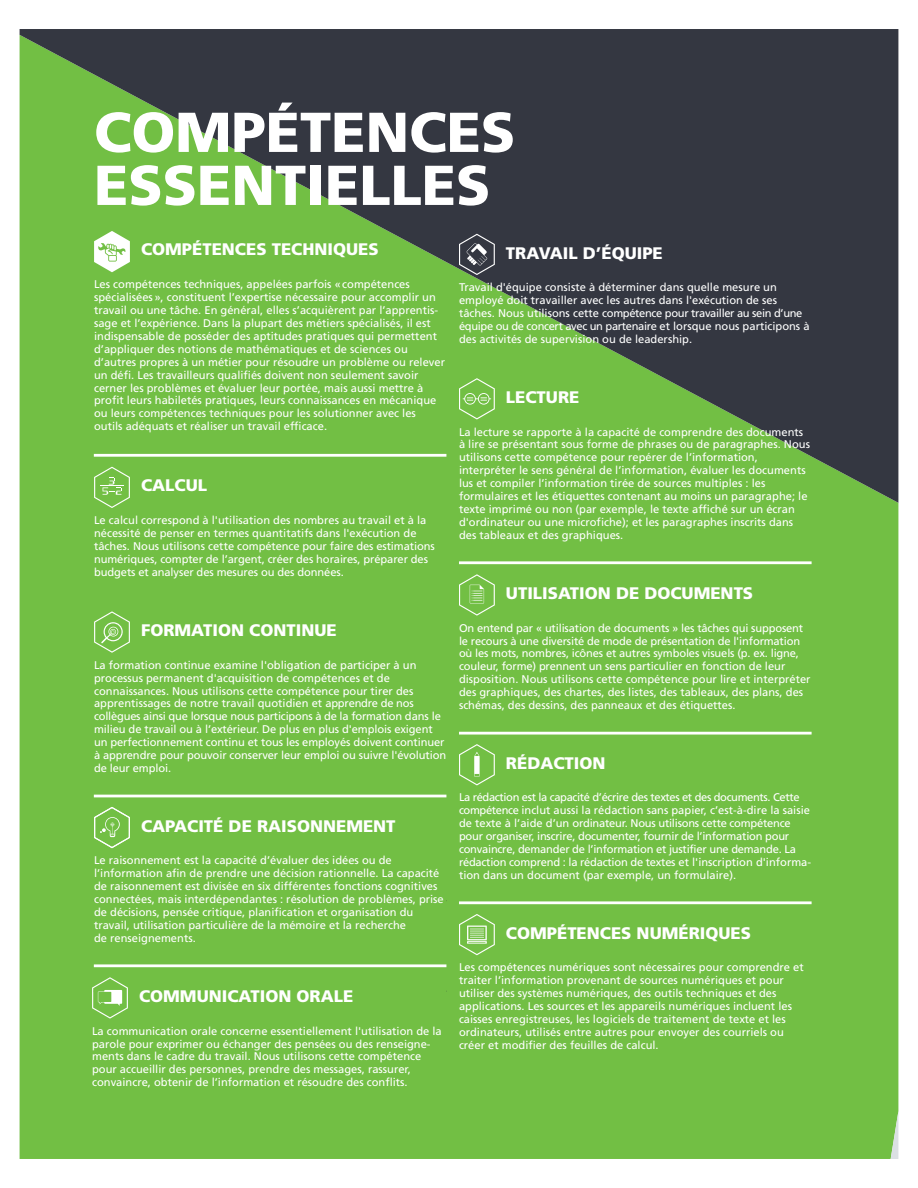
<style>
.page{position:relative;width:918px;height:1188px;background:#fff}
.page>*{position:absolute;margin:0;border:0;box-sizing:border-box;transform-origin:0 0}
.t1{font:900 56.1px/52.9px "Frutiger";color:#fff}
.t2{font:900 16.8px "Frutiger";color:#fff}
.t3{font:11.1px/12.9px "Frutiger";color:#fff}
.t4{font:11.1px/12.9px "Frutiger";letter-spacing:-.02em;color:#fff}
</style>
<div class="page">
<div style="left:150px;top:503px;width:748px;height:656px;background:#72bf44"></div>
<div style="left:20px;top:503px;width:130px;height:656px;background:#72bf44"></div>
<svg style="left:891px;top:1111px;width:7px;height:48px"></svg>
<svg style="left:20px;top:29px;width:878px;height:474px;background:#527942"></svg>
<hr style="left:94px;top:899px;width:352px;height:3px;background:#72bf44">
<hr style="left:94px;top:990px;width:352px;height:3px;background:#72bf44">
<hr style="left:459px;top:788px;width:353px;height:3px;background:#72bf44">
<svg style="left:94px;top:467px;width:36px;height:41px"></svg>
<svg style="left:94px;top:231px;width:36px;height:41px"></svg>
<svg style="left:92px;top:977px;width:36px;height:42px;background:#90cc6c"></svg>
<svg style="left:459px;top:234px;width:36px;height:41px"></svg>
<svg style="left:94px;top:611px;width:36px;height:42px;background:#89c963"></svg>
<svg style="left:459px;top:378px;width:36px;height:42px;background:#86c85f"></svg>
<svg style="left:459px;top:744px;width:36px;height:41px"></svg>
<svg style="left:94px;top:807px;width:36px;height:41px"></svg>
<svg style="left:459px;top:574px;width:36px;height:42px;background:#84c75c"></svg>
<svg style="left:459px;top:914px;width:36px;height:41px"></svg>
<hr style="left:94px;top:454px;width:352px;height:3px;background:#fff">
<hr style="left:94px;top:795px;width:352px;height:2px;background:#fff">
<hr style="left:459px;top:561px;width:353px;height:3px;background:#fff">
<hr style="left:459px;top:732px;width:353px;height:3px;background:#fff">
<hr style="left:459px;top:901px;width:353px;height:3px;background:#fff">
<hr style="left:94px;top:964px;width:352px;height:3px;background:#fff">
<h1 class="t1" style="left:94px;top:110px;width:423px">COMPÉTENCES<br>ESSENTIELLES</h1>
<h2 class="t2" style="left:141px;top:243px;width:239px">COMPÉTENCES TECHNIQUES</h2>
<p class="t3" style="left:94px;top:279px;width:353px">Les compétences techniques, appelées parfois «compétences spécialisées», constituent l’expertise nécessaire pour accomplir un travail ou une tâche. En général, elles s’acquièrent par l’apprentis&shy;sage et l’expérience. Dans la plupart des métiers spécialisés, il est indispensable de posséder des aptitudes pratiques qui permettent d’appliquer des notions de mathématiques et de sciences ou d’autres propres à un métier pour résoudre un problème ou relever un défi. Les travailleurs qualifiés doivent non seulement savoir cerner les problèmes et évaluer leur portée, mais aussi mettre à profit leurs habiletés pratiques, leurs connaissances en mécanique ou leurs compétences techniques pour les solutionner avec les outils adéquats et réaliser un travail efficace.</p>
<h2 class="t2" style="left:141px;top:479px;width:68px">CALCUL</h2>
<p class="t3" style="left:94px;top:515px;width:342px">Le calcul correspond à l'utilisation des nombres au travail et à la nécessité de penser en termes quantitatifs dans l'exécution de tâches. Nous utilisons cette compétence pour faire des estimations numériques, compter de l’argent, créer des horaires, préparer des budgets et analyser des mesures ou des données.</p>
<h2 class="t2" style="left:141px;top:623px;width:197px">FORMATION CONTINUE</h2>
<p class="t3" style="left:94px;top:659px;width:354px">La formation continue examine l'obligation de participer à un processus permanent d'acquisition de compétences et de connaissances. Nous utilisons cette compétence pour tirer des apprentissages de notre travail quotidien et apprendre de nos collègues ainsi que lorsque nous participons à de la formation dans le milieu de travail ou à l’extérieur. De plus en plus d'emplois exigent un perfectionnement continu et tous les employés doivent continuer à apprendre pour pouvoir conserver leur emploi ou suivre l'évolution de leur emploi.</p>
<h2 class="t2" style="left:141px;top:819px;width:256px">CAPACITÉ DE RAISONNEMENT</h2>
<p class="t3" style="left:94px;top:855px;width:351px">Le raisonnement est la capacité d’évaluer des idées ou de l’information afin de prendre une décision rationnelle. La capacité de raisonnement est divisée en six différentes fonctions cognitives connectées, mais interdépendantes : résolution de problèmes, prise de décisions, pensée critique, planification et organisation du travail, utilisation particulière de la mémoire et la recherche<br>de renseignements.</p>
<h2 class="t2" style="left:139px;top:989px;width:216px">COMMUNICATION ORALE</h2>
<p class="t3" style="left:92px;top:1025px;width:351px">La communication orale concerne essentiellement l'utilisation de la parole pour exprimer ou échanger des pensées ou des renseigne&shy;ments dans le cadre du travail. Nous utilisons cette compétence pour accueillir des personnes, prendre des messages, rassurer, convaincre, obtenir de l’information et résoudre des conflits.</p>
<h2 class="t2" style="left:506px;top:246px;width:158px">TRAVAIL D’ÉQUIPE</h2>
<p class="t3" style="left:459px;top:282px;width:352px">Travail d'équipe consiste à déterminer dans quelle mesure un employé doit travailler avec les autres dans l'exécution de ses tâches. Nous utilisons cette compétence pour travailler au sein d’une équipe ou de concert avec un partenaire et lorsque nous participons à des activités de supervision ou de leadership.</p>
<h2 class="t2" style="left:506px;top:390px;width:75px">LECTURE</h2>
<p class="t3" style="left:459px;top:426px;width:353px">La lecture se rapporte à la capacité de comprendre des documents à lire se présentant sous forme de phrases ou de paragraphes. Nous utilisons cette compétence pour repérer de l’information, interpréter le sens général de l’information, évaluer les documents lus et compiler l’information tirée de sources multiples : les formulaires et les étiquettes contenant au moins un paragraphe; le texte imprimé ou non (par exemple, le texte affiché sur un écran d'ordinateur ou une microfiche); et les paragraphes inscrits dans des tableaux et des graphiques.</p>
<h2 class="t2" style="left:506px;top:586px;width:249px">UTILISATION DE DOCUMENTS</h2>
<p class="t3" style="left:459px;top:622px;width:353px">On entend par « utilisation de documents » les tâches qui supposent le recours à une diversité de mode de présentation de l'information où les mots, nombres, icônes et autres symboles visuels (p. ex. ligne, couleur, forme) prennent un sens particulier en fonction de leur disposition. Nous utilisons cette compétence pour lire et interpréter des graphiques, des chartes, des listes, des tableaux, des plans, des schémas, des dessins, des panneaux et des étiquettes.</p>
<h2 class="t2" style="left:506px;top:756px;width:101px">RÉDACTION</h2>
<p class="t4" style="left:459px;top:792px;width:354px">La rédaction est la capacité d’écrire des textes et des documents. Cette compétence inclut aussi la rédaction sans papier, c’est-à-dire la saisie de texte à l’aide d’un ordinateur. Nous utilisons cette compétence pour organiser, inscrire, documenter, fournir de l’information pour convaincre, demander de l’information et justifier une demande. La rédaction comprend : la rédaction de textes et l'inscription d'informa&shy;tion dans un document (par exemple, un formulaire).</p>
<h2 class="t2" style="left:506px;top:926px;width:247px">COMPÉTENCES NUMÉRIQUES</h2>
<p class="t3" style="left:459px;top:962px;width:346px">Les compétences numériques sont nécessaires pour comprendre et traiter l’information provenant de sources numériques et pour utiliser des systèmes numériques, des outils techniques et des applications. Les sources et les appareils numériques incluent les caisses enregistreuses, les logiciels de traitement de texte et les ordinateurs, utilisés entre autres pour envoyer des courriels ou créer et modifier des feuilles de calcul.</p>
</div>
